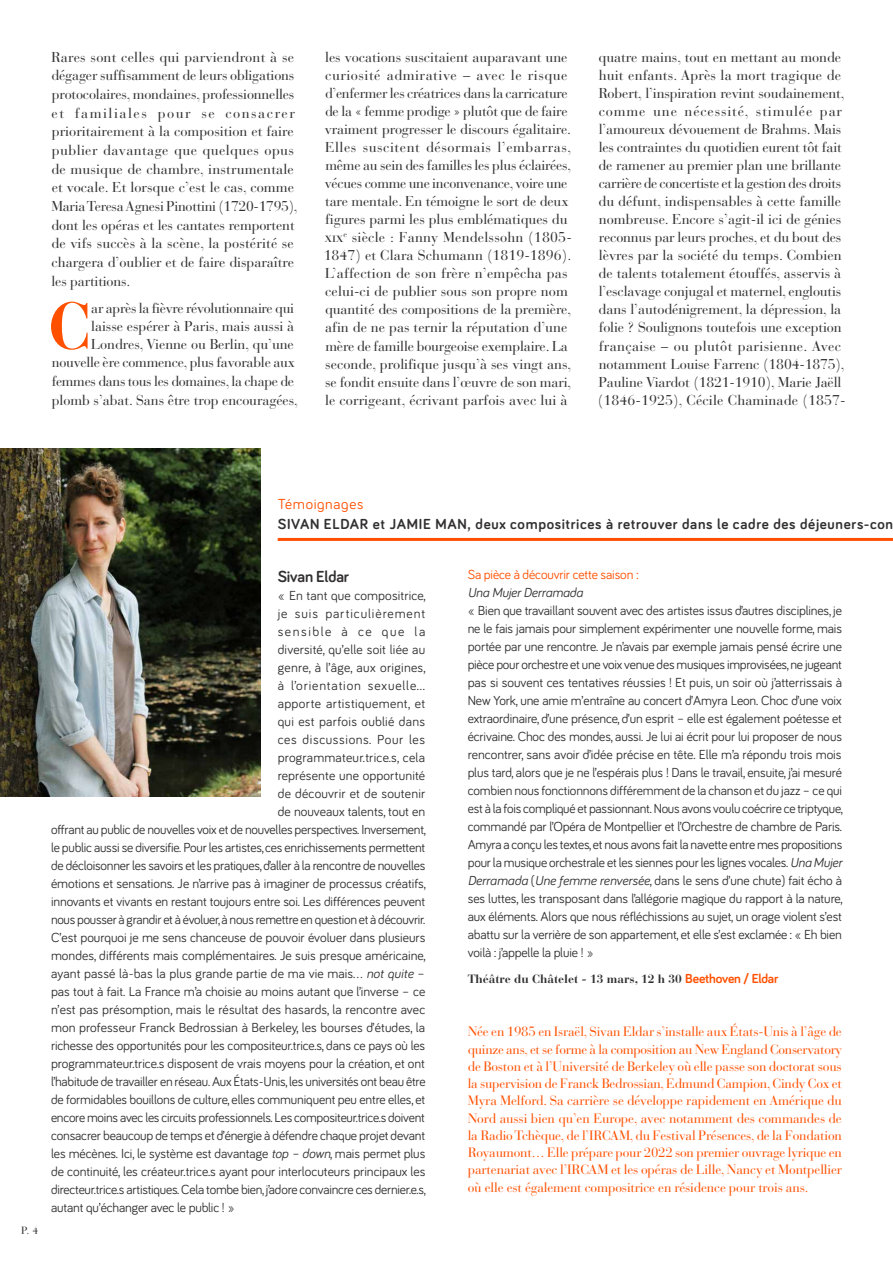
<style>
.page{position:relative;width:893px;height:1263px;background:#fff}
.page>*{position:absolute;margin:0;border:0;box-sizing:border-box;transform-origin:0 0}
.t1{font:700 65.4px "Bauer Bodoni Std";color:#ff5000}
.t2{font:700 16.5px "Bariol";letter-spacing:-.01em;color:#312f30}
.t3{font:700 15px "Bariol";letter-spacing:.045em;color:#312f30}
.t4{font:15px "Bariol";letter-spacing:.045em;color:#ff5000}
.t5{font:14.25px/18px "Bauer Bodoni Std";letter-spacing:-.01em;color:#312f30}
.t6{font:13.5px/18px "Bariol";letter-spacing:-.005em;color:#312f30;text-align:justify}
.t7{font:13.5px/17.4px "Bauer Bodoni Std";letter-spacing:-.01em;color:#ff5000;text-align:justify}
.t8{font:13.5px "Bariol";letter-spacing:.015em;color:#312f30}
.t9{font:13.5px "Bariol";letter-spacing:.02em;color:#312f30}
.t10{font:13.5px "Bariol";letter-spacing:-.01em;color:#ff5000}
.t11{font:13.5px "Bariol";letter-spacing:.06em;color:#312f30}
.t12{font:13.5px "Bariol";letter-spacing:.03em;color:#312f30}
.t13{font:13.5px "Bariol";letter-spacing:.065em;color:#312f30}
.t14{font:13.5px "Bariol";letter-spacing:.04em;color:#312f30}
.t15{font:italic 13.5px "Bariol";letter-spacing:-.01em;color:#312f30}
.t16{font:13.5px "Bariol";letter-spacing:.115em;color:#312f30}
.t17{font:700 12px "Bauer Bodoni Std";color:#312f30}
.t18{font:10.5px "Bauer Bodoni Std";color:#312f30}
.s1{font-style:italic}
.s2{font-family:"Bariol";font-size:13.5px;color:#ff5000}
</style>
<div class="page">
<hr style="left:278px;top:538px;width:615px;height:3px;background:#ff5000">
<img style="left:0;top:448px;width:261px;height:349px">
<p class="t5" style="left:51px;top:47px;width:248px;line-height:18.6px">Rares sont celles qui parviendront à se dégager suffisamment de leurs obligations protocolaires, mondaines, professionnelles et familiales pour se consacrer prioritairement à la composition et faire publier davantage que quelques opus de musique de chambre, instrumentale et vocale. Et lorsque c’est le cas, comme Maria Teresa Agnesi Pinottini (1720-1795), dont les opéras et les cantates remportent de vifs succès à la scène, la postérité se chargera d’oublier et de faire disparaître les partitions.</p>
<h1 class="t1" style="left:48px;top:287px;width:45px">C</h1>
<p class="t5" style="left:52px;top:299px;width:248px;line-height:18.5px;text-align:right">ar après la fièvre révolutionnaire qui<br>laisse espérer à Paris, mais aussi à Londres, Vienne ou Berlin, qu’une nouvelle ère commence, plus favorable aux femmes dans tous les domaines, la chape de plomb s’abat. Sans être trop encouragées,</p>
<p class="t5" style="left:324px;top:48px;width:250px">les vocations suscitaient auparavant une curiosité admirative – avec le risque d’enfermer les créatrices dans la carricature de la « femme prodige » plutôt que de faire vraiment progresser le discours égalitaire.<br>Elles suscitent désormais l’embarras, même au sein des familles les plus éclairées, vécues comme une inconvenance, voire une tare mentale. En témoigne le sort de deux figures parmi les plus emblématiques du xix<sup>e</sup> siècle : Fanny Mendelssohn (1805- 1847) et Clara Schumann (1819-1896).<br>L’affection de son frère n’empêcha pas celui-ci de publier sous son propre nom quantité des compositions de la première, afin de ne pas ternir la réputation d’une mère de famille bourgeoise exemplaire. La seconde, prolifique jusqu’à ses vingt ans, se fondit ensuite dans l’œuvre de son mari, le corrigeant, écrivant parfois avec lui à</p>
<p class="t5" style="left:598px;top:48px;width:249px">quatre mains, tout en mettant au monde huit enfants. Après la mort tragique de Robert, l’inspiration revint soudainement, comme une nécessité, stimulée par l’amoureux dévouement de Brahms. Mais les contraintes du quotidien eurent tôt fait de ramener au premier plan une brillante carrière de concertiste et la gestion des droits du défunt, indispensables à cette famille nombreuse. Encore s’agit-il ici de génies reconnus par leurs proches, et du bout des lèvres par la société du temps. Combien de talents totalement étouffés, asservis à l’esclavage conjugal et maternel, engloutis dans l’autodénigrement, la dépression, la folie ? Soulignons toutefois une exception française – ou plutôt parisienne. Avec notamment Louise Farrenc (1804-1875), Pauline Viardot (1821-1910), Marie Jaëll (1846-1925), Cécile Chaminade (1857-</p>
<p class="t4" style="left:278px;top:493px;width:87px">Témoignages</p>
<p class="t3" style="left:278px;top:514px;width:617px">SIVAN ELDAR et JAMIE MAN, deux compositrices à retrouver dans le cadre des déjeuners-con</p>
<p class="t18" style="left:21px;top:1224px;width:18px">P. 4</p>
<p class="t2" style="left:278px;top:565px;width:73px">Sivan Eldar</p>
<p class="t6" style="left:278px;top:586px;width:150px">« En tant que compositrice,</p>
<p class="t13" style="left:278px;top:604px;width:149px">je suis particulièrement</p>
<p class="t16" style="left:278px;top:622px;width:149px">sensible à ce que la</p>
<p class="t6" style="left:278px;top:640px;width:149px">diversité, qu’elle soit liée au</p>
<p class="t9" style="left:278px;top:658px;width:150px">genre, à l’âge, aux origines,</p>
<p class="t11" style="left:278px;top:676px;width:149px">à l’orientation sexuelle...</p>
<p class="t12" style="left:278px;top:694px;width:149px">apporte artistiquement, et</p>
<p class="t9" style="left:278px;top:712px;width:149px">qui est parfois oublié dans</p>
<p class="t14" style="left:278px;top:730px;width:149px">ces discussions. Pour les</p>
<p class="t8" style="left:278px;top:748px;width:149px">programmateur.trice.s, cela</p>
<p class="t6" style="left:278px;top:765px;width:149px">représente une opportunité</p>
<p class="t8" style="left:278px;top:784px;width:149px">de découvrir et de soutenir</p>
<p class="t6" style="left:278px;top:801px;width:149px">de nouveaux talents, tout en</p>
<p class="t6" style="left:51px;top:820px;width:377px">offrant au public de nouvelles voix et de nouvelles perspectives. Inversement,</p>
<p class="t6" style="left:51px;top:838px;width:376px">le public aussi se diversifie. Pour les artistes, ces enrichissements permettent</p>
<p class="t6" style="left:51px;top:856px;width:376px">de décloisonner les savoirs et les pratiques, d’aller à la rencontre de nouvelles</p>
<p class="t6" style="left:51px;top:874px;width:376px">émotions et sensations. Je n’arrive pas à imaginer de processus créatifs,</p>
<p class="t6" style="left:51px;top:892px;width:376px">innovants et vivants en restant toujours entre soi. Les différences peuvent</p>
<p class="t6" style="left:51px;top:910px;width:376px">nous pousser à grandir et à évoluer, à nous remettre en question et à découvrir.</p>
<p class="t6" style="left:51px;top:928px;width:376px">C’est pourquoi je me sens chanceuse de pouvoir évoluer dans plusieurs</p>
<p class="t6" style="left:51px;top:946px;width:376px">mondes, différents mais complémentaires. Je suis presque américaine,</p>
<p class="t6" style="left:51px;top:964px;width:376px">ayant passé là-bas la plus grande partie de ma vie mais… <span class="s1">not quite</span> –</p>
<p class="t6" style="left:51px;top:982px;width:376px">pas tout à fait. La France m’a choisie au moins autant que l’inverse – ce</p>
<p class="t6" style="left:51px;top:1000px;width:376px">n’est pas présomption, mais le résultat des hasards, la rencontre avec</p>
<p class="t6" style="left:51px;top:1018px;width:376px">mon professeur Franck Bedrossian à Berkeley, les bourses d’études, la</p>
<p class="t6" style="left:51px;top:1036px;width:376px">richesse des opportunités pour les compositeur.trice.s, dans ce pays où les</p>
<p class="t6" style="left:51px;top:1054px;width:375px">programmateur.trice.s disposent de vrais moyens pour la création, et ont</p>
<p class="t6" style="left:51px;top:1072px;width:376px">l’habitude de travailler en réseau. Aux États-Unis, les universités ont beau être</p>
<p class="t6" style="left:51px;top:1090px;width:376px">de formidables bouillons de culture, elles communiquent peu entre elles, et</p>
<p class="t6" style="left:51px;top:1108px;width:375px">encore moins avec les circuits professionnels. Les compositeur.trice.s doivent</p>
<p class="t6" style="left:51px;top:1126px;width:376px">consacrer beaucoup de temps et d’énergie à défendre chaque projet devant</p>
<p class="t6" style="left:51px;top:1144px;width:376px">les mécènes. Ici, le système est davantage <span class="s1">top – down</span>, mais permet plus</p>
<p class="t6" style="left:51px;top:1162px;width:376px">de continuité, les créateur.trice.s ayant pour interlocuteurs principaux les</p>
<p class="t6" style="left:51px;top:1180px;width:376px">directeur.trice.s artistiques. Cela tombe bien, j’adore convaincre ces dernier.e.s,</p>
<p class="t6" style="left:51px;top:1198px;width:185px">autant qu’échanger avec le public ! »</p>
<p class="t10" style="left:468px;top:566px;width:172px">Sa pièce à découvrir cette saison :</p>
<p class="t15" style="left:468px;top:584px;width:117px">Una Mujer Derramada</p>
<p class="t6" style="left:468px;top:601px;width:377px">« Bien que travaillant souvent avec des artistes issus d’autres disciplines, je ne le fais jamais pour simplement expérimenter une nouvelle forme, mais portée par une rencontre. Je n’avais par exemple jamais pensé écrire une pièce pour orchestre et une voix venue des musiques improvisées, ne jugeant pas si souvent ces tentatives réussies ! Et puis, un soir où j’atterrissais à New York, une amie m’entraîne au concert d’Amyra Leon. Choc d’une voix extraordinaire, d’une présence, d’un esprit – elle est également poétesse et écrivaine. Choc des mondes, aussi. Je lui ai écrit pour lui proposer de nous rencontrer, sans avoir d’idée précise en tête. Elle m’a répondu trois mois plus tard, alors que je ne l’espérais plus ! Dans le travail, ensuite, j’ai mesuré combien nous fonctionnons différemment de la chanson et du jazz – ce qui est à la fois compliqué et passionnant. Nous avons voulu coécrire ce triptyque, commandé par l’Opéra de Montpellier et l’Orchestre de chambre de Paris.<br>Amyra a conçu les textes, et nous avons fait la navette entre mes propositions pour la musique orchestrale et les siennes pour les lignes vocales. <span class="s1">Una Mujer Derramada</span> (<span class="s1">Une femme renversée</span>, dans le sens d’une chute) fait écho à ses luttes, les transposant dans l’allégorie magique du rapport à la nature, aux éléments. Alors que nous réfléchissions au sujet, un orage violent s’est abattu sur la verrière de son appartement, et elle s’est exclamée : « Eh bien voilà : j’appelle la pluie ! »</p>
<p class="t17" style="left:468px;top:972px;width:312px">Théâtre du Châtelet - 13 mars, 12 h 30 <span class="s2">Beethoven / Eldar</span></p>
<p class="t7" style="left:468px;top:1023px;width:376px">Née en 1985 en Israël, Sivan Eldar s’installe aux États-Unis à l’âge de quinze ans, et se forme à la composition au New England Conservatory de Boston et à l’Université de Berkeley où elle passe son doctorat sous la supervision de Franck Bedrossian, Edmund Campion, Cindy Cox et Myra Melford. Sa carrière se développe rapidement en Amérique du Nord aussi bien qu’en Europe, avec notamment des commandes de la Radio Tchèque, de l’IRCAM, du Festival Présences, de la Fondation Royaumont… Elle prépare pour 2022 son premier ouvrage lyrique en partenariat avec l’IRCAM et les opéras de Lille, Nancy et Montpellier où elle est également compositrice en résidence pour trois ans.</p>
</div>
